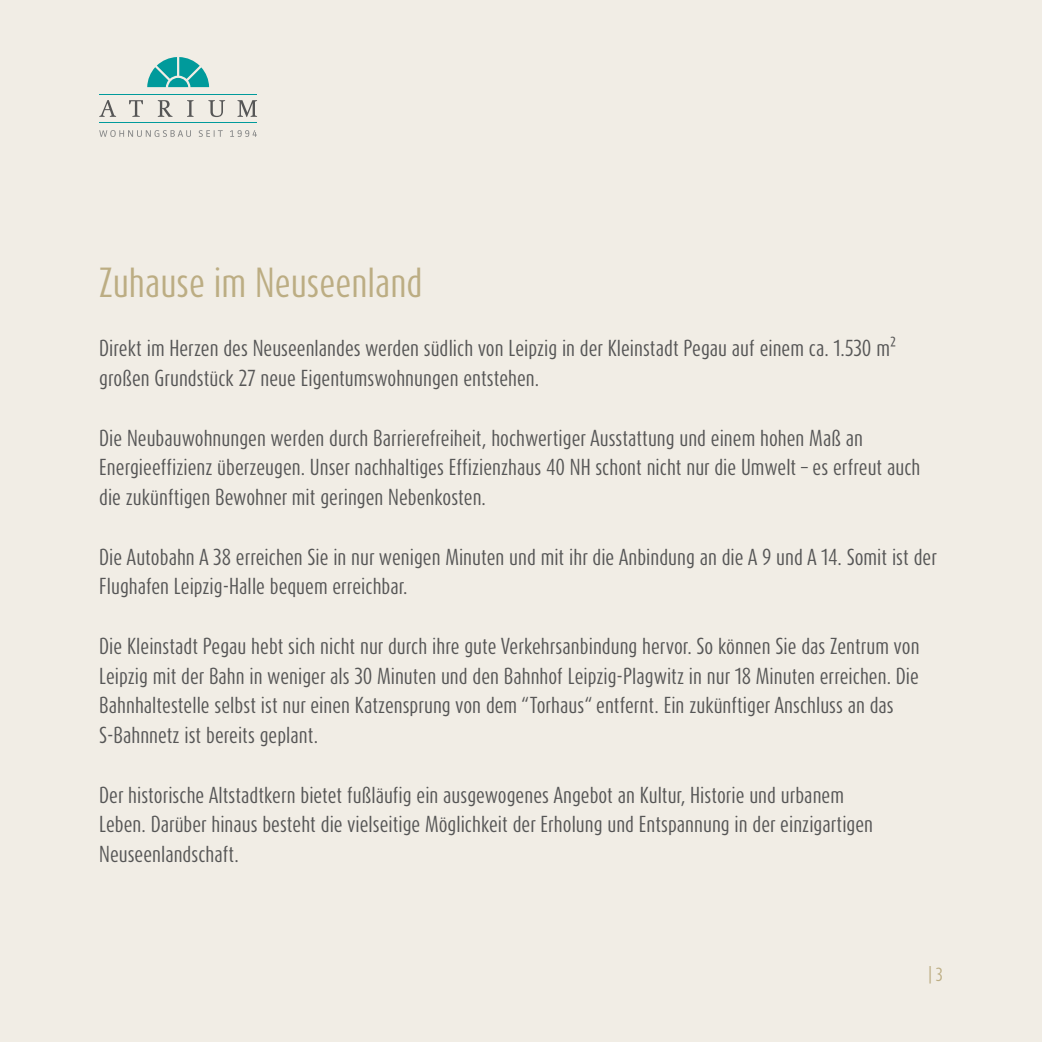
<style>
.page{position:relative;width:1042px;height:1042px;background:#f1ede5}
.page>*{position:absolute;margin:0;border:0;box-sizing:border-box;transform-origin:0 0}
.t1{font:35px "Dax Compact Pro";color:#bcad83}
.t2{font:19.25px/29.8px "Dax Compact Pro";color:#565656}
.t3{font:15.75px "Dax Compact Pro";color:#bcad83}
</style>
<div class="page">
<hr style="left:99px;top:94px;width:158px;height:1px;background:#009a9b">
<hr style="left:99px;top:122px;width:158px;height:1px;background:#009a9b">
<svg style="left:99px;top:100px;width:17px;height:17px"></svg>
<svg style="left:129px;top:100px;width:14px;height:17px"></svg>
<svg style="left:158px;top:100px;width:15px;height:17px"></svg>
<svg style="left:187px;top:100px;width:7px;height:17px"></svg>
<svg style="left:208px;top:100px;width:17px;height:17px"></svg>
<svg style="left:237px;top:100px;width:20px;height:17px"></svg>
<svg style="left:147px;top:57px;width:62px;height:30px"></svg>
<svg style="left:99px;top:130px;width:158px;height:7px"></svg>
<h1 class="t1" style="left:99px;top:259px;width:325px">Zuhause im Neuseenland</h1>
<p class="t2" style="left:99px;top:334px;width:798px">Direkt im Herzen des Neuseenlandes werden südlich von Leipzig in der Kleinstadt Pegau auf einem ca. 1.530 m² großen Grundstück 27 neue Eigentumswohnungen entstehen.</p>
<p class="t2" style="left:99px;top:423px;width:823px">Die Neubauwohnungen werden durch Barrierefreiheit, hochwertiger Ausstattung und einem hohen Maß an<br>Energieeffizienz überzeugen. Unser nachhaltiges Effizienzhaus 40 NH schont nicht nur die Umwelt – es erfreut auch die zukünftigen Bewohner mit geringen Nebenkosten.</p>
<p class="t2" style="left:99px;top:542px;width:839px">Die Autobahn A 38 erreichen Sie in nur wenigen Minuten und mit ihr die Anbindung an die A 9 und A 14. Somit ist der<br>Flughafen Leipzig-Halle bequem erreichbar.</p>
<p class="t2" style="left:99px;top:631px;width:822px">Die Kleinstadt Pegau hebt sich nicht nur durch ihre gute Verkehrsanbindung hervor. So können Sie das Zentrum von Leipzig mit der Bahn in weniger als 30 Minuten und den Bahnhof Leipzig-Plagwitz in nur 18 Minuten erreichen. Die Bahnhaltestelle selbst ist nur einen Katzensprung von dem “Torhaus“ entfernt. Ein zukünftiger Anschluss an das S-Bahnnetz ist bereits geplant.</p>
<p class="t2" style="left:99px;top:780px;width:775px">Der historische Altstadtkern bietet fußläufig ein ausgewogenes Angebot an Kultur, Historie und urbanem<br>Leben. Darüber hinaus besteht die vielseitige Möglichkeit der Erholung und Entspannung in der einzigartigen<br>Neuseenlandschaft.</p>
<p class="t3" style="left:928px;top:964px;width:16px">| 3</p>
</div>
